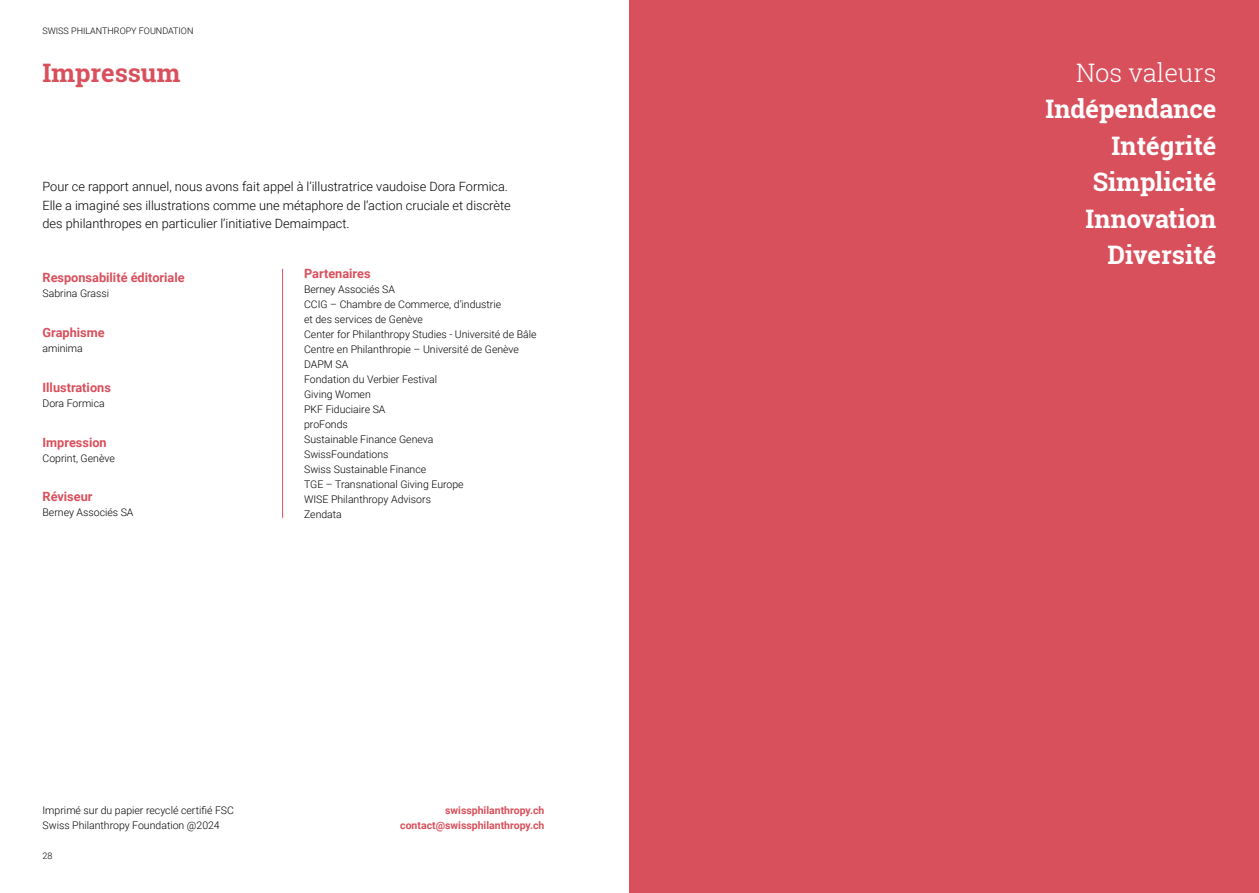
<style>
.page{position:relative;width:1259px;height:893px;background:#fff}
.page>*{position:absolute;margin:0;border:0;box-sizing:border-box;transform-origin:0 0}
.t1{font:700 25.5px/36.5px "Roboto Slab";color:#fff;text-align:right}
.t2{font:300 25.5px "Roboto Slab";color:#fff}
.t3{font:700 25.5px "Roboto Slab";color:#d8505c}
.t4{font:300 12.75px/18.1px "Roboto";color:#000}
.t5{font:700 12.75px "Roboto";color:#d8505c}
.t6{font:300 10.5px/15px "Roboto";color:#000}
.t7{font:700 10.5px/15px "Roboto";color:#d8505c;text-align:right}
.t8{font:300 9px "Roboto";color:#000}
</style>
<div class="page">
<div style="left:629px;top:0;width:630px;height:893px;background:#d8505c"></div>
<hr style="left:282px;top:269px;width:1px;height:249px;background:#d8505c">
<p class="t8" style="left:43px;top:25px;width:152px">SWISS PHILANTHROPY FOUNDATION</p>
<h1 class="t3" style="left:43px;top:55px;width:140px">Impressum</h1>
<p class="t4" style="left:43px;top:177px;width:470px">Pour ce rapport annuel, nous avons fait appel à l’illustratrice vaudoise Dora Formica.<br>Elle a imaginé ses illustrations comme une métaphore de l’action cruciale et discrète des philanthropes en particulier l’initiative Demaimpact.</p>
<p class="t5" style="left:43px;top:269px;width:144px">Responsabilité éditoriale</p>
<p class="t6" style="left:43px;top:286px;width:68px">Sabrina Grassi</p>
<p class="t5" style="left:43px;top:324px;width:64px">Graphisme</p>
<p class="t6" style="left:43px;top:341px;width:42px">aminima</p>
<p class="t5" style="left:43px;top:378px;width:70px">Illustrations</p>
<p class="t6" style="left:43px;top:395px;width:64px">Dora Formica</p>
<p class="t5" style="left:43px;top:433px;width:66px">Impression</p>
<p class="t6" style="left:43px;top:450px;width:74px">Coprint, Genève</p>
<p class="t5" style="left:43px;top:488px;width:52px">Réviseur</p>
<p class="t6" style="left:43px;top:505px;width:92px">Berney Associés SA</p>
<p class="t5" style="left:304px;top:264px;width:68px">Partenaires</p>
<p class="t6" style="left:304px;top:281px;width:234px">Berney Associés SA<br>CCIG – Chambre de Commerce, d’industrie<br>et des services de Genève<br>Center for Philanthropy Studies - Université de Bâle<br>Centre en Philanthropie – Université de Genève<br>DAPM SA<br>Fondation du Verbier Festival<br>Giving Women<br>PKF Fiduciaire SA<br>proFonds<br>Sustainable Finance Geneva<br>SwissFoundations<br>Swiss Sustainable Finance<br>TGE – Transnational Giving Europe<br>WISE Philanthropy Advisors<br>Zendata</p>
<p class="t6" style="left:43px;top:803px;width:193px">Imprimé sur du papier recyclé certifié FSC<br>Swiss Philanthropy Foundation @2024</p>
<p class="t8" style="left:43px;top:849px;width:11px">28</p>
<p class="t7" style="left:400px;top:803px;width:146px">swissphilanthropy.ch contact@swissphilanthropy.ch</p>
<h1 class="t2" style="left:1076px;top:55px;width:142px">Nos valeurs</h1>
<h1 class="t1" style="left:1045px;top:91px;width:172px">Indépendance<br>Intégrité<br>Simplicité<br>Innovation<br>Diversité</h1>
</div>
